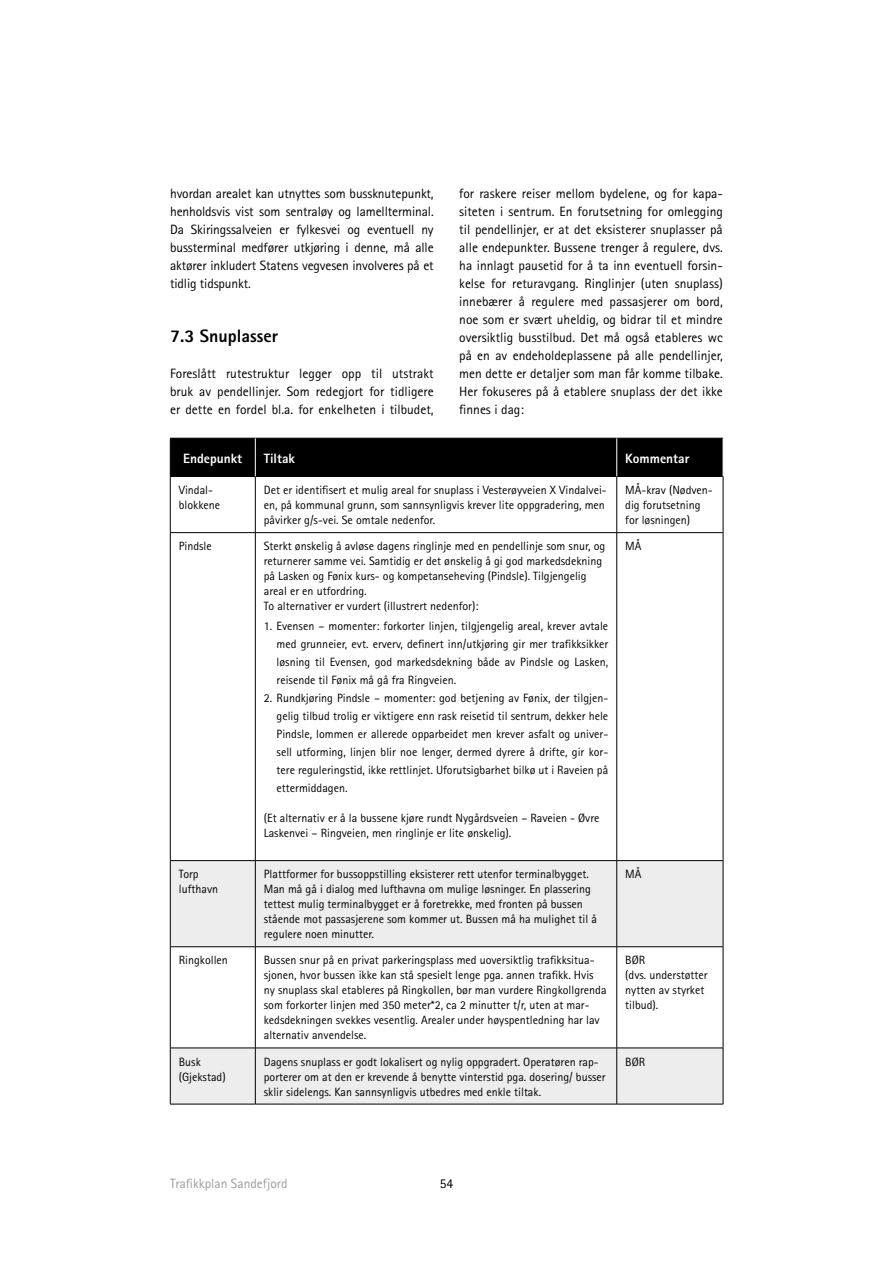
<style>
.page{position:relative;width:893px;height:1263px;background:#fff}
.page>*{position:absolute;margin:0;border:0;box-sizing:border-box;transform-origin:0 0}
.t1{font:800 18px "Rotis Sans Serif";color:#000}
.t2{font:13.5px/18px "Rotis Sans Serif";color:#000;text-align:justify}
.t3{font:800 13.5px "Rotis Sans Serif";color:#fff}
.t4{font:13.5px "Rotis Sans Serif";color:#9d9d9c}
.t5{font:12px/15px "Rotis Sans Serif";color:#000}
</style>
<div class="page">
<div style="left:171px;top:439px;width:552px;height:37px;background:#000"></div>
<svg style="left:171px;top:861px;width:552px;height:243px;fill:#ededed"></svg>
<hr style="left:170px;top:438px;width:85px;height:1px;background:#000">
<hr style="left:170px;top:438px;width:1px;height:38px;background:#000">
<hr style="left:255px;top:438px;width:362px;height:1px;background:#000">
<hr style="left:617px;top:438px;width:106px;height:1px;background:#000">
<hr style="left:170px;top:476px;width:85px;height:1px;background:#000">
<hr style="left:170px;top:477px;width:1px;height:55px;background:#000">
<hr style="left:255px;top:476px;width:362px;height:1px;background:#000">
<hr style="left:255px;top:477px;width:1px;height:55px;background:#000">
<hr style="left:617px;top:476px;width:106px;height:1px;background:#000">
<hr style="left:616px;top:477px;width:1px;height:55px;background:#000">
<hr style="left:723px;top:477px;width:1px;height:55px;background:#000">
<hr style="left:170px;top:532px;width:85px;height:1px;background:#000">
<hr style="left:170px;top:533px;width:1px;height:327px;background:#000">
<hr style="left:255px;top:532px;width:362px;height:1px;background:#000">
<hr style="left:255px;top:533px;width:1px;height:327px;background:#000">
<hr style="left:617px;top:532px;width:106px;height:1px;background:#000">
<hr style="left:616px;top:533px;width:1px;height:327px;background:#000">
<hr style="left:723px;top:533px;width:1px;height:327px;background:#000">
<hr style="left:170px;top:860px;width:85px;height:1px;background:#000">
<hr style="left:170px;top:861px;width:1px;height:85px;background:#000">
<hr style="left:255px;top:860px;width:362px;height:1px;background:#000">
<hr style="left:255px;top:861px;width:1px;height:85px;background:#000">
<hr style="left:617px;top:860px;width:106px;height:1px;background:#000">
<hr style="left:616px;top:861px;width:1px;height:85px;background:#000">
<hr style="left:723px;top:861px;width:1px;height:85px;background:#000">
<hr style="left:170px;top:946px;width:85px;height:1px;background:#000">
<hr style="left:170px;top:947px;width:1px;height:101px;background:#000">
<hr style="left:255px;top:946px;width:362px;height:1px;background:#000">
<hr style="left:255px;top:947px;width:1px;height:101px;background:#000">
<hr style="left:617px;top:946px;width:106px;height:1px;background:#000">
<hr style="left:616px;top:947px;width:1px;height:101px;background:#000">
<hr style="left:723px;top:947px;width:1px;height:101px;background:#000">
<hr style="left:170px;top:1048px;width:85px;height:1px;background:#000">
<hr style="left:170px;top:1048px;width:1px;height:56px;background:#000">
<hr style="left:255px;top:1048px;width:362px;height:1px;background:#000">
<hr style="left:255px;top:1048px;width:1px;height:56px;background:#000">
<hr style="left:617px;top:1048px;width:106px;height:1px;background:#000">
<hr style="left:616px;top:1048px;width:1px;height:56px;background:#000">
<hr style="left:723px;top:1048px;width:1px;height:56px;background:#000">
<hr style="left:170px;top:1104px;width:85px;height:1px;background:#000">
<hr style="left:255px;top:1104px;width:362px;height:1px;background:#000">
<hr style="left:617px;top:1104px;width:106px;height:1px;background:#000">
<hr style="left:255px;top:438px;width:1px;height:38px;background:#fff">
<hr style="left:616px;top:438px;width:1px;height:38px;background:#fff">
<p class="t2" style="left:170px;top:184px;width:265px">hvordan arealet kan utnyttes som bussknutepunkt, henholdsvis vist som sentraløy og lamellterminal.<br>Da Skiringssalveien er fylkesvei og eventuell ny bussterminal medfører utkjøring i denne, må alle aktører inkludert Statens vegvesen involveres på et tidlig tidspunkt.</p>
<h1 class="t1" style="left:170px;top:324px;width:110px">7.3 Snuplasser</h1>
<p class="t2" style="left:170px;top:364px;width:265px">Foreslått rutestruktur legger opp til utstrakt bruk av pendellinjer. Som redegjort for tidligere er dette en fordel bl.a. for enkelheten i tilbudet,</p>
<p class="t2" style="left:459px;top:184px;width:265px">for raskere reiser mellom bydelene, og for kapa&shy;siteten i sentrum. En forutsetning for omlegging til pendellinjer, er at det eksisterer snuplasser på alle endepunkter. Bussene trenger å regulere, dvs. ha innlagt pausetid for å ta inn eventuell forsin&shy;kelse for returavgang. Ringlinjer (uten snuplass) innebærer å regulere med passasjerer om bord, noe som er svært uheldig, og bidrar til et mindre oversiktlig busstilbud. Det må også etableres wc på en av endeholdeplassene på alle pendellinjer, men dette er detaljer som man får komme tilbake.<br>Her fokuseres på å etablere snuplass der det ikke finnes i dag:</p>
<p class="t3" style="left:183px;top:449px;width:61px">Endepunkt</p>
<p class="t3" style="left:264px;top:449px;width:33px">Tiltak</p>
<p class="t3" style="left:625px;top:449px;width:66px">Kommentar</p>
<p class="t5" style="left:179px;top:482px;width:43px">Vindal&shy;blokkene</p>
<p class="t5" style="left:264px;top:482px;width:345px">Det er identifisert et mulig areal for snuplass i Vesterøyveien X Vindalvei&shy;en, på kommunal grunn, som sannsynligvis krever lite oppgradering, men påvirker g/s-vei. Se omtale nedenfor.</p>
<p class="t5" style="left:625px;top:482px;width:89px">MÅ-krav (Nødven&shy;dig forutsetning for løsningen)</p>
<p class="t5" style="left:179px;top:539px;width:35px">Pindsle</p>
<p class="t5" style="left:264px;top:539px;width:343px">Sterkt ønskelig å avløse dagens ringlinje med en pendellinje som snur, og returnerer samme vei. Samtidig er det ønskelig å gi god markedsdekning på Lasken og Fønix kurs- og kompetanseheving (Pindsle). Tilgjengelig areal er en utfordring.<br>To alternativer er vurdert (illustrert nedenfor):</p>
<p class="t5" style="left:277px;top:617px;width:333px;line-height:18px;text-align:justify;text-indent:-13px">1. Evensen – momenter: forkorter linjen, tilgjengelig areal, krever avtale med grunneier, evt. erverv, definert inn/utkjøring gir mer trafikksikker løsning til Evensen, god markedsdekning både av Pindsle og Lasken, reisende til Fønix må gå fra Ringveien.</p>
<p class="t5" style="left:277px;top:689px;width:333px;line-height:18px;text-align:justify;text-indent:-13px">2. Rundkjøring Pindsle – momenter: god betjening av Fønix, der tilgjen&shy;gelig tilbud trolig er viktigere enn rask reisetid til sentrum, dekker hele Pindsle, lommen er allerede opparbeidet men krever asfalt og univer&shy;sell utforming, linjen blir noe lenger, dermed dyrere å drifte, gir kor&shy;tere reguleringstid, ikke rettlinjet. Uforutsigbarhet bilkø ut i Raveien på ettermiddagen.</p>
<p class="t5" style="left:264px;top:810px;width:337px">(Et alternativ er å la bussene kjøre rundt Nygårdsveien – Raveien - Øvre<br>Laskenvei – Ringveien, men ringlinje er lite ønskelig).</p>
<p class="t5" style="left:625px;top:539px;width:18px">MÅ</p>
<p class="t5" style="left:179px;top:867px;width:41px">Torp lufthavn</p>
<p class="t5" style="left:264px;top:867px;width:335px">Plattformer for bussoppstilling eksisterer rett utenfor terminalbygget.<br>Man må gå i dialog med lufthavna om mulige løsninger. En plassering tettest mulig terminalbygget er å foretrekke, med fronten på bussen stående mot passasjerene som kommer ut. Bussen må ha mulighet til å regulere noen minutter.</p>
<p class="t5" style="left:625px;top:867px;width:18px">MÅ</p>
<p class="t5" style="left:179px;top:953px;width:51px">Ringkollen</p>
<p class="t5" style="left:264px;top:953px;width:344px">Bussen snur på en privat parkeringsplass med uoversiktlig trafikksitua&shy;sjonen, hvor bussen ikke kan stå spesielt lenge pga. annen trafikk. Hvis ny snuplass skal etableres på Ringkollen, bør man vurdere Ringkollgrenda som forkorter linjen med 350 meter*2, ca 2 minutter t/r, uten at mar&shy;kedsdekningen svekkes vesentlig. Arealer under høyspentledning har lav alternativ anvendelse.</p>
<p class="t5" style="left:625px;top:953px;width:84px">BØR<br>(dvs. understøtter nytten av styrket tilbud).</p>
<p class="t5" style="left:179px;top:1054px;width:48px">Busk (Gjekstad)</p>
<p class="t5" style="left:264px;top:1054px;width:343px">Dagens snuplass er godt lokalisert og nylig oppgradert. Operatøren rap&shy;porterer om at den er krevende å benytte vinterstid pga. dosering/ busser sklir sidelengs. Kan sannsynligvis utbedres med enkle tiltak.</p>
<p class="t5" style="left:625px;top:1054px;width:22px">BØR</p>
<p class="t4" style="left:170px;top:1176px;width:119px">Trafikkplan Sandefjord</p>
<p class="t2" style="left:440px;top:1174px;width:15px">54</p>
</div>
